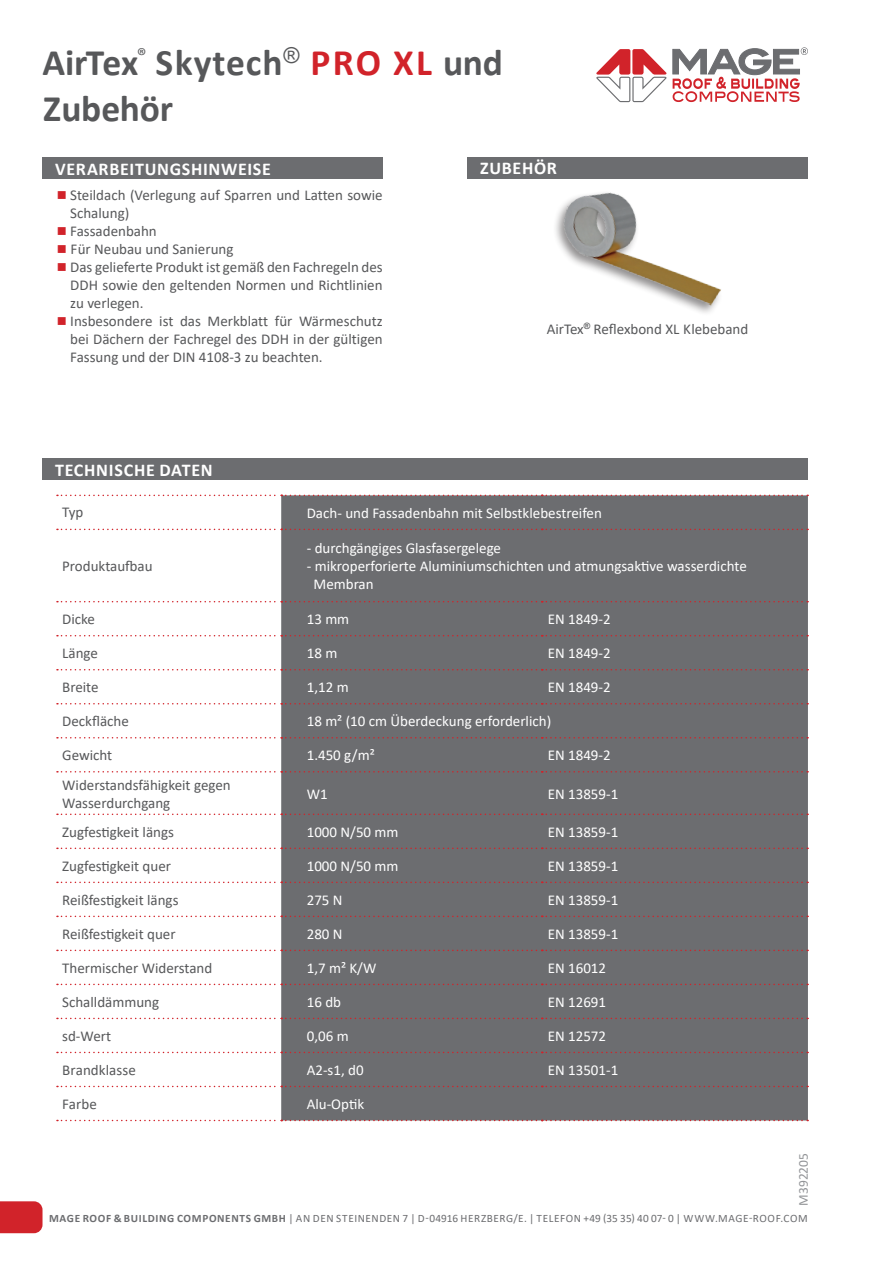
<style>
.page{position:relative;width:893px;height:1263px;background:#fff}
.page>*{position:absolute;margin:0;border:0;box-sizing:border-box;transform-origin:0 0}
.t1{font:700 37.5px/45px "Calibri";letter-spacing:-.005em;color:#57585a}
.t2{font:700 18px "Calibri";letter-spacing:.04em;color:#fff}
.t3{font:15px/18px "Calibri";color:#57585a}
.t4{font:15px/18px "Calibri";color:#fff}
.t5{font:13.5px "Calibri";color:#939598}
.t6{font:11.25px "Calibri";letter-spacing:.05em;color:#6c6d70}
.s1{color:#d1232a}
.s2{font-weight:700}
</style>
<div class="page">
<svg style="left:0;top:1201px;width:43px;height:32px"></svg>
<svg style="left:596px;top:47px;width:212px;height:55px"></svg>
<div style="left:43px;top:157px;width:340px;height:22px;background:#6c6d70"></div>
<div style="left:43px;top:458px;width:765px;height:21px;background:#6c6d70"></div>
<div style="left:281px;top:496px;width:527px;height:624px;background:#6c6d70"></div>
<svg style="left:57px;top:529px;width:751px;height:1px"></svg>
<svg style="left:57px;top:601px;width:751px;height:1px"></svg>
<svg style="left:57px;top:635px;width:751px;height:1px"></svg>
<svg style="left:57px;top:669px;width:751px;height:1px"></svg>
<svg style="left:57px;top:703px;width:751px;height:1px"></svg>
<svg style="left:57px;top:737px;width:751px;height:1px"></svg>
<svg style="left:57px;top:771px;width:751px;height:1px"></svg>
<svg style="left:57px;top:813px;width:751px;height:2px"></svg>
<svg style="left:57px;top:847px;width:751px;height:2px"></svg>
<svg style="left:57px;top:881px;width:751px;height:2px"></svg>
<svg style="left:57px;top:916px;width:751px;height:1px"></svg>
<svg style="left:57px;top:950px;width:751px;height:1px"></svg>
<svg style="left:57px;top:984px;width:751px;height:1px"></svg>
<svg style="left:57px;top:1018px;width:751px;height:1px"></svg>
<svg style="left:57px;top:1052px;width:751px;height:1px"></svg>
<svg style="left:57px;top:1086px;width:751px;height:1px"></svg>
<svg style="left:57px;top:1120px;width:751px;height:1px"></svg>
<svg style="left:57px;top:495px;width:751px;height:1px"></svg>
<img style="left:555px;top:192px;width:166px;height:115px">
<div style="left:468px;top:157px;width:340px;height:21px;background:#6c6d70"></div>
<h1 class="t1" style="left:43px;top:40px;width:462px">AirTex<sup>®</sup> Skytech<sup>®</sup> <span class="s1">PRO XL</span> und<br>Zubehör</h1>
<p class="t2" style="left:55px;top:156px;width:217px">VERARBEITUNGSHINWEISE</p>
<p class="t3" style="left:70px;top:186px;width:314px;text-indent:-13px"><span class="s1">■</span> Steildach (Verlegung auf Sparren und Latten sowie<br>Schalung)</p>
<p class="t3" style="left:57px;top:222px;width:102px"><span class="s1">■</span> Fassadenbahn</p>
<p class="t3" style="left:57px;top:240px;width:178px"><span class="s1">■</span> Für Neubau und Sanierung</p>
<p class="t3" style="left:70px;top:258px;width:314px;text-align:justify;text-indent:-13px"><span class="s1">■</span> Das gelieferte Produkt ist gemäß den Fachregeln des DDH sowie den geltenden Normen und Richtlinien zu verlegen.</p>
<p class="t3" style="left:70px;top:312px;width:314px;text-align:justify;text-indent:-13px"><span class="s1">■</span> Insbesondere ist das Merkblatt für Wärmeschutz bei Dächern der Fachregel des DDH in der gültigen Fassung und der DIN 4108-3 zu beachten.</p>
<p class="t2" style="left:480px;top:156px;width:78px">ZUBEHÖR</p>
<p class="t3" style="left:547px;top:320px;width:203px">AirTex<sup>®</sup> Reflexbond XL Klebeband</p>
<p class="t2" style="left:55px;top:457px;width:159px">TECHNISCHE DATEN</p>
<p class="t3" style="left:62px;top:503px;width:23px">Typ</p>
<p class="t4" style="left:307px;top:504px;width:297px">Dach- und Fassadenbahn mit Selbstklebestreifen</p>
<p class="t3" style="left:62px;top:557px;width:92px">Produktaufbau</p>
<p class="t4" style="left:307px;top:539px;width:196px">- durchgängiges Glasfasergelege</p>
<p class="t4" style="left:313px;top:557px;width:435px;text-indent:-7px">- mikroperforierte Aluminiumschichten und atmungsaktive wasserdichte<br>Membran</p>
<p class="t3" style="left:62px;top:610px;width:34px">Dicke</p>
<p class="t4" style="left:307px;top:610px;width:44px">13 mm</p>
<p class="t4" style="left:548px;top:610px;width:65px">EN 1849-2</p>
<p class="t3" style="left:62px;top:644px;width:37px">Länge</p>
<p class="t4" style="left:307px;top:644px;width:32px">18 m</p>
<p class="t4" style="left:548px;top:644px;width:65px">EN 1849-2</p>
<p class="t3" style="left:62px;top:678px;width:38px">Breite</p>
<p class="t4" style="left:307px;top:678px;width:43px">1,12 m</p>
<p class="t4" style="left:548px;top:678px;width:65px">EN 1849-2</p>
<p class="t3" style="left:62px;top:712px;width:68px">Deckfläche</p>
<p class="t4" style="left:307px;top:712px;width:246px">18 m² (10 cm Überdeckung erforderlich)</p>
<p class="t3" style="left:62px;top:746px;width:52px">Gewicht</p>
<p class="t4" style="left:307px;top:746px;width:69px">1.450 g/m²</p>
<p class="t4" style="left:548px;top:746px;width:65px">EN 1849-2</p>
<p class="t3" style="left:62px;top:775px;width:170px">Widerstandsfähigkeit gegen<br>Wasserdurchgang</p>
<p class="t4" style="left:307px;top:784px;width:22px">W1</p>
<p class="t4" style="left:548px;top:784px;width:72px">EN 13859-1</p>
<p class="t3" style="left:62px;top:823px;width:113px">Zugfestigkeit längs</p>
<p class="t4" style="left:307px;top:823px;width:93px">1000 N/50 mm</p>
<p class="t4" style="left:548px;top:823px;width:72px">EN 13859-1</p>
<p class="t3" style="left:62px;top:857px;width:110px">Zugfestigkeit quer</p>
<p class="t4" style="left:307px;top:857px;width:93px">1000 N/50 mm</p>
<p class="t4" style="left:548px;top:857px;width:72px">EN 13859-1</p>
<p class="t3" style="left:62px;top:891px;width:118px">Reißfestigkeit längs</p>
<p class="t4" style="left:307px;top:891px;width:37px">275 N</p>
<p class="t4" style="left:548px;top:891px;width:72px">EN 13859-1</p>
<p class="t3" style="left:62px;top:925px;width:115px">Reißfestigkeit quer</p>
<p class="t4" style="left:307px;top:925px;width:37px">280 N</p>
<p class="t4" style="left:548px;top:925px;width:72px">EN 13859-1</p>
<p class="t3" style="left:62px;top:959px;width:152px">Thermischer Widerstand</p>
<p class="t4" style="left:307px;top:959px;width:71px">1,7 m² K/W</p>
<p class="t4" style="left:548px;top:959px;width:60px">EN 16012</p>
<p class="t3" style="left:62px;top:993px;width:99px">Schalldämmung</p>
<p class="t4" style="left:307px;top:993px;width:36px">16 db</p>
<p class="t4" style="left:548px;top:993px;width:60px">EN 12691</p>
<p class="t3" style="left:62px;top:1027px;width:50px">sd-Wert</p>
<p class="t4" style="left:307px;top:1027px;width:43px">0,06 m</p>
<p class="t4" style="left:548px;top:1027px;width:60px">EN 12572</p>
<p class="t3" style="left:62px;top:1061px;width:75px">Brandklasse</p>
<p class="t4" style="left:307px;top:1061px;width:58px">A2-s1, d0</p>
<p class="t4" style="left:548px;top:1061px;width:72px">EN 13501-1</p>
<p class="t3" style="left:62px;top:1095px;width:36px">Farbe</p>
<p class="t4" style="left:307px;top:1095px;width:59px">Alu-Optik</p>
<p class="t5" style="left:794px;top:1205px;width:54px;rotate:-90deg">M392205</p>
<p class="t6" style="left:49px;top:1210px;width:760px"><span class="s2">MAGE ROOF &amp; BUILDING COMPONENTS GMBH</span> | AN DEN STEINENDEN 7 | D-04916 HERZBERG/E. | TELEFON +49 (35 35) 40 07- 0 | WWW.MAGE-ROOF.COM</p>
</div>
